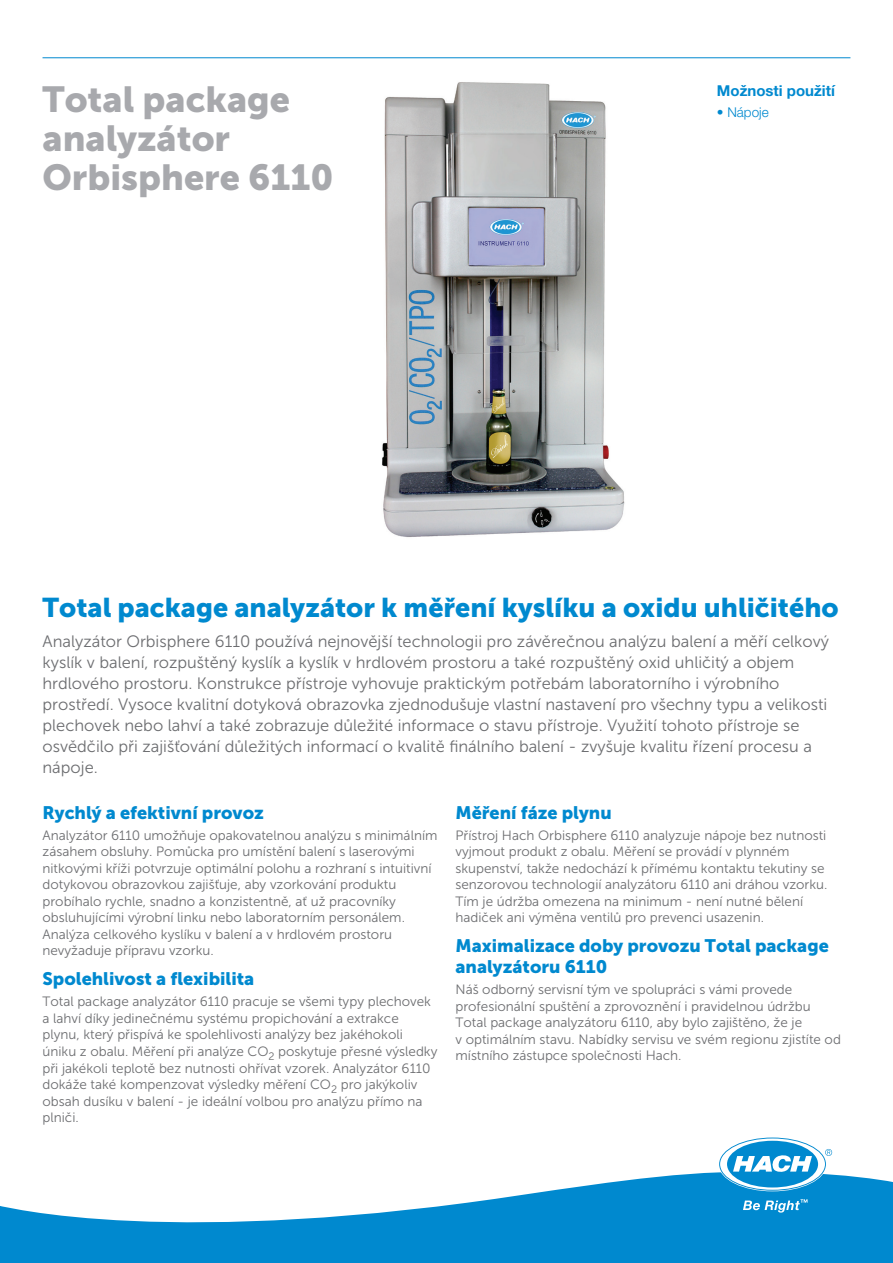
<style>
.page{position:relative;width:893px;height:1263px;background:#fff}
.page>*{position:absolute;margin:0;border:0;box-sizing:border-box;transform-origin:0 0}
.Head_1{font:36px/39px "Museo Sans 900";color:#a8a9ad}
.Head_2_USP{font:27px "Museo Sans 900";color:#0089cf}
.Head_2{font:18px/21px "Museo Sans 900";color:#0089cf}
.Text_1_USP{font:16.5px/21px "Museo Sans 300";color:#6c6d70}
.Head_3{font:700 15px "Helvetica Neue LTW1 G";color:#0089cf}
.Text_1_Gray{font:13.5px/16.5px "Museo Sans 300";color:#6c6d70}
.Text_1_Color{font:300 13.5px "Helvetica Neue LTW1 G";color:#0089cf}
</style>
<div class="page">
<hr style="left:43px;top:57px;width:807px;height:1px;background:#0089cf">
<svg style="left:0;top:1172px;width:893px;height:91px;fill:#0089cf"></svg>
<svg style="left:720px;top:1138px;width:112px;height:52px"></svg>
<svg style="left:743px;top:1199px;width:64px;height:13px"></svg>
<img style="left:382px;top:82px;width:243px;height:455px">
<p class="Head_1" style="left:43px;top:80px;width:293px">Total package analyzátor<br>Orbisphere 6110</p>
<p class="Head_3" style="left:717px;top:81px;width:120px">Možnosti použití</p>
<p class="Text_1_Color" style="left:717px;top:104px;width:53px">• Nápoje</p>
<p class="Head_2_USP" style="left:43px;top:592px;width:798px">Total package analyzátor k měření kyslíku a oxidu uhličitého</p>
<p class="Text_1_USP" style="left:43px;top:631px;width:788px">Analyzátor Orbisphere 6110 používá nejnovější technologii pro závěrečnou analýzu balení a měří celkový kyslík v balení, rozpuštěný kyslík a kyslík v hrdlovém prostoru a také rozpuštěný oxid uhličitý a objem hrdlového prostoru. Konstrukce přístroje vyhovuje praktickým potřebám laboratorního i výrobního prostředí. Vysoce kvalitní dotyková obrazovka zjednodušuje vlastní nastavení pro všechny typu a velikosti plechovek nebo lahví a také zobrazuje důležité informace o stavu přístroje. Využití tohoto přístroje se osvědčilo při zajišťování důležitých informací o kvalitě finálního balení - zvyšuje kvalitu řízení procesu a nápoje.</p>
<p class="Head_2" style="left:43px;top:802px;width:223px">Rychlý a efektivní provoz</p>
<p class="Text_1_Gray" style="left:43px;top:827px;width:396px">Analyzátor 6110 umožňuje opakovatelnou analýzu s minimálním zásahem obsluhy. Pomůcka pro umístění balení s laserovými nitkovými kříži potvrzuje optimální polohu a rozhraní s intuitivní dotykovou obrazovkou zajišťuje, aby vzorkování produktu probíhalo rychle, snadno a konzistentně, ať už pracovníky obsluhujícími výrobní linku nebo laboratorním personálem.<br>Analýza celkového kyslíku v balení a v hrdlovém prostoru nevyžaduje přípravu vzorku.</p>
<p class="Head_2" style="left:43px;top:968px;width:213px">Spolehlivost a flexibilita</p>
<p class="Text_1_Gray" style="left:43px;top:994px;width:396px">Total package analyzátor 6110 pracuje se všemi typy plechovek a lahví díky jedinečnému systému propichování a extrakce plynu, který přispívá ke spolehlivosti analýzy bez jakéhokoli úniku z obalu. Měření při analýze CO<sub>2</sub> poskytuje přesné výsledky při jakékoli teplotě bez nutnosti ohřívat vzorek. Analyzátor 6110 dokáže také kompenzovat výsledky měření CO<sub>2</sub> pro jakýkoliv obsah dusíku v balení - je ideální volbou pro analýzu přímo na plniči.</p>
<p class="Head_2" style="left:455px;top:802px;width:158px">Měření fáze plynu</p>
<p class="Text_1_Gray" style="left:455px;top:827px;width:373px">Přístroj Hach Orbisphere 6110 analyzuje nápoje bez nutnosti vyjmout produkt z obalu. Měření se provádí v plynném skupenství, takže nedochází k přímému kontaktu tekutiny se senzorovou technologií analyzátoru 6110 ani dráhou vzorku.<br>Tím je údržba omezena na minimum - není nutné bělení hadiček ani výměna ventilů pro prevenci usazenin.</p>
<p class="Head_2" style="left:455px;top:935px;width:375px">Maximalizace doby provozu Total package analyzátoru 6110</p>
<p class="Text_1_Gray" style="left:455px;top:982px;width:387px">Náš odborný servisní tým ve spolupráci s vámi provede profesionální spuštění a zprovoznění i pravidelnou údržbu Total package analyzátoru 6110, aby bylo zajištěno, že je<br>v optimálním stavu. Nabídky servisu ve svém regionu zjistíte od místního zástupce společnosti Hach.</p>
</div>
